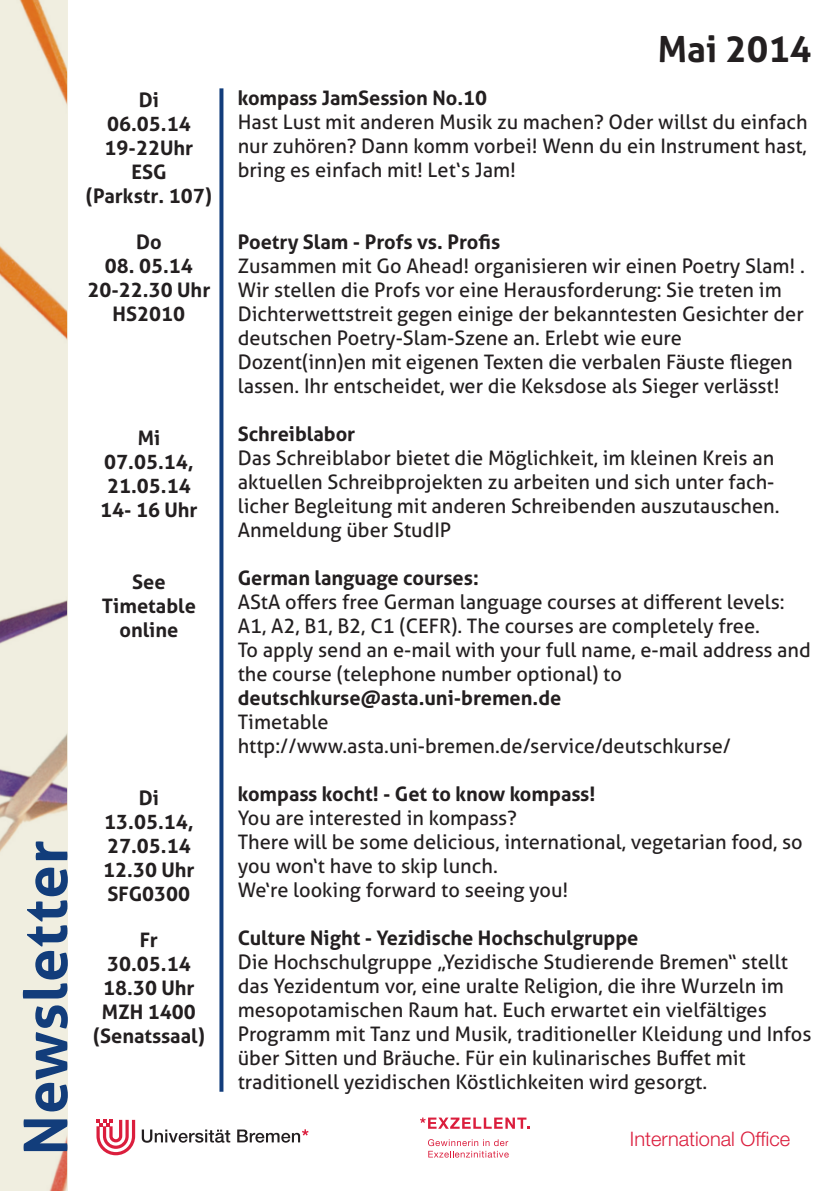
<style>
.page{position:relative;width:840px;height:1191px;background:#fff}
.page>*{position:absolute;margin:0;border:0;box-sizing:border-box;transform-origin:0 0}
.t1{font:700 60px "Aller";letter-spacing:.015em;color:#123d7b}
.t2{font:700 36px "Aller";color:#231f20}
.t3{font:20px/24px "Aller";color:#231f20}
.t4{font:700 20px "Aller";color:#231f20}
.t5{font:300 20px "Helvetica Neue LT Pro";color:#db1e3d}
</style>
<div class="page">
<img style="left:0;top:0;width:67px;height:1191px">
<svg style="left:142px;top:1129px;width:88px;height:13px"></svg>
<svg style="left:96px;top:1119px;width:39px;height:36px"></svg>
<svg style="left:237px;top:1129px;width:71px;height:13px"></svg>
<svg style="left:219px;top:88px;width:4px;height:1003px;background:#2c538a"></svg>
<svg style="left:428px;top:1139px;width:80px;height:18px"></svg>
<svg style="left:420px;top:1117px;width:109px;height:11px"></svg>
<p class="t4" style="left:139px;top:87px;width:22px">Di</p>
<p class="t4" style="left:107px;top:111px;width:85px">06.05.14</p>
<p class="t4" style="left:104px;top:135px;width:90px">19-22Uhr</p>
<p class="t4" style="left:131px;top:159px;width:36px">ESG</p>
<p class="t4" style="left:86px;top:183px;width:128px">(Parkstr. 107)</p>
<p class="t4" style="left:136px;top:229px;width:27px">Do</p>
<p class="t4" style="left:105px;top:253px;width:89px">08. 05.14</p>
<p class="t4" style="left:87px;top:277px;width:124px">20-22.30 Uhr</p>
<p class="t4" style="left:113px;top:301px;width:74px">HS2010</p>
<p class="t4" style="left:138px;top:425px;width:24px">Mi</p>
<p class="t4" style="left:104px;top:449px;width:91px">07.05.14,</p>
<p class="t4" style="left:107px;top:473px;width:85px">21.05.14</p>
<p class="t4" style="left:100px;top:497px;width:99px">14- 16 Uhr</p>
<p class="t4" style="left:132px;top:569px;width:35px">See</p>
<p class="t4" style="left:102px;top:593px;width:95px">Timetable</p>
<p class="t4" style="left:119px;top:617px;width:60px">online</p>
<p class="t1" style="left:9px;top:1155px;width:316px;rotate:-90deg">Newsletter</p>
<p class="t4" style="left:139px;top:785px;width:22px">Di</p>
<p class="t4" style="left:104px;top:809px;width:91px">13.05.14,</p>
<p class="t4" style="left:107px;top:833px;width:85px">27.05.14</p>
<p class="t4" style="left:103px;top:857px;width:93px">12.30 Uhr</p>
<p class="t4" style="left:108px;top:881px;width:84px">SFG0300</p>
<p class="t4" style="left:140px;top:927px;width:19px">Fr</p>
<p class="t4" style="left:107px;top:951px;width:85px">30.05.14</p>
<p class="t4" style="left:103px;top:975px;width:93px">18.30 Uhr</p>
<p class="t4" style="left:102px;top:999px;width:95px">MZH 1400</p>
<p class="t4" style="left:93px;top:1023px;width:113px">(Senatssaal)</p>
<p class="t2" style="left:657px;top:27px;width:155px">Mai 2014</p>
<p class="t4" style="left:237px;top:85px;width:251px">kompass JamSession No.10</p>
<p class="t3" style="left:237px;top:110px;width:571px;text-align:justify">Hast Lust mit anderen Musik zu machen? Oder willst du einfach nur zuhören? Dann komm vorbei! Wenn du ein Instrument hast, bring es einfach mit! Let‘s Jam!</p>
<p class="t4" style="left:237px;top:229px;width:264px">Poetry Slam - Profs vs. Profis</p>
<p class="t3" style="left:237px;top:254px;width:568px">Zusammen mit Go Ahead! organisieren wir einen Poetry Slam! .</p>
<p class="t3" style="left:237px;top:278px;width:567px">Wir stellen die Profs vor eine Herausforderung: Sie treten im<br>Dichterwettstreit gegen einige der bekanntesten Gesichter der deutschen Poetry-Slam-Szene an. Erlebt wie eure</p>
<p class="t3" style="left:237px;top:350px;width:556px">Dozent(inn)en mit eigenen Texten die verbalen Fäuste fliegen lassen. Ihr entscheidet, wer die Keksdose als Sieger verlässt!</p>
<p class="t4" style="left:237px;top:421px;width:119px">Schreiblabor</p>
<p class="t3" style="left:237px;top:446px;width:538px">Das Schreiblabor bietet die Möglichkeit, im kleinen Kreis an</p>
<p class="t3" style="left:237px;top:470px;width:538px">aktuellen Schreibprojekten zu arbeiten und sich unter fach-</p>
<p class="t3" style="left:237px;top:494px;width:543px">licher Begleitung mit anderen Schreibenden auszutauschen.</p>
<p class="t3" style="left:237px;top:518px;width:215px">Anmeldung über StudIP</p>
<p class="t4" style="left:237px;top:565px;width:242px">German language courses:</p>
<p class="t3" style="left:237px;top:590px;width:548px">AStA offers free German language courses at different levels:<br>A1, A2, B1, B2, C1 (CEFR). The courses are completely free.</p>
<p class="t3" style="left:237px;top:638px;width:574px">To apply send an e-mail with your full name, e-mail address and the course (telephone number optional) to</p>
<p class="t4" style="left:237px;top:685px;width:325px">deutschkurse@asta.uni-bremen.de</p>
<p class="t3" style="left:237px;top:710px;width:92px">Timetable</p>
<p class="t3" style="left:237px;top:734px;width:494px">http://www.asta.uni-bremen.de/service/deutschkurse/</p>
<p class="t4" style="left:237px;top:781px;width:359px">kompass kocht! - Get to know kompass!</p>
<p class="t3" style="left:237px;top:806px;width:281px">You are interested in kompass?</p>
<p class="t3" style="left:237px;top:830px;width:566px">There will be some delicious, international, vegetarian food, so you won‘t have to skip lunch.</p>
<p class="t3" style="left:237px;top:878px;width:332px">We‘re looking forward to seeing you!</p>
<p class="t4" style="left:237px;top:925px;width:402px">Culture Night - Yezidische Hochschulgruppe</p>
<p class="t3" style="left:237px;top:950px;width:575px">Die Hochschulgruppe „Yezidische Studierende Bremen“ stellt das Yezidentum vor, eine uralte Religion, die ihre Wurzeln im mesopotamischen Raum hat. Euch erwartet ein vielfältiges Programm mit Tanz und Musik, traditioneller Kleidung und Infos über Sitten und Bräuche. Für ein kulinarisches Buffet mit</p>
<p class="t3" style="left:237px;top:1070px;width:470px">traditionell yezidischen Köstlichkeiten wird gesorgt.</p>
<p class="t5" style="left:629px;top:1127px;width:162px">International Office</p>
</div>
